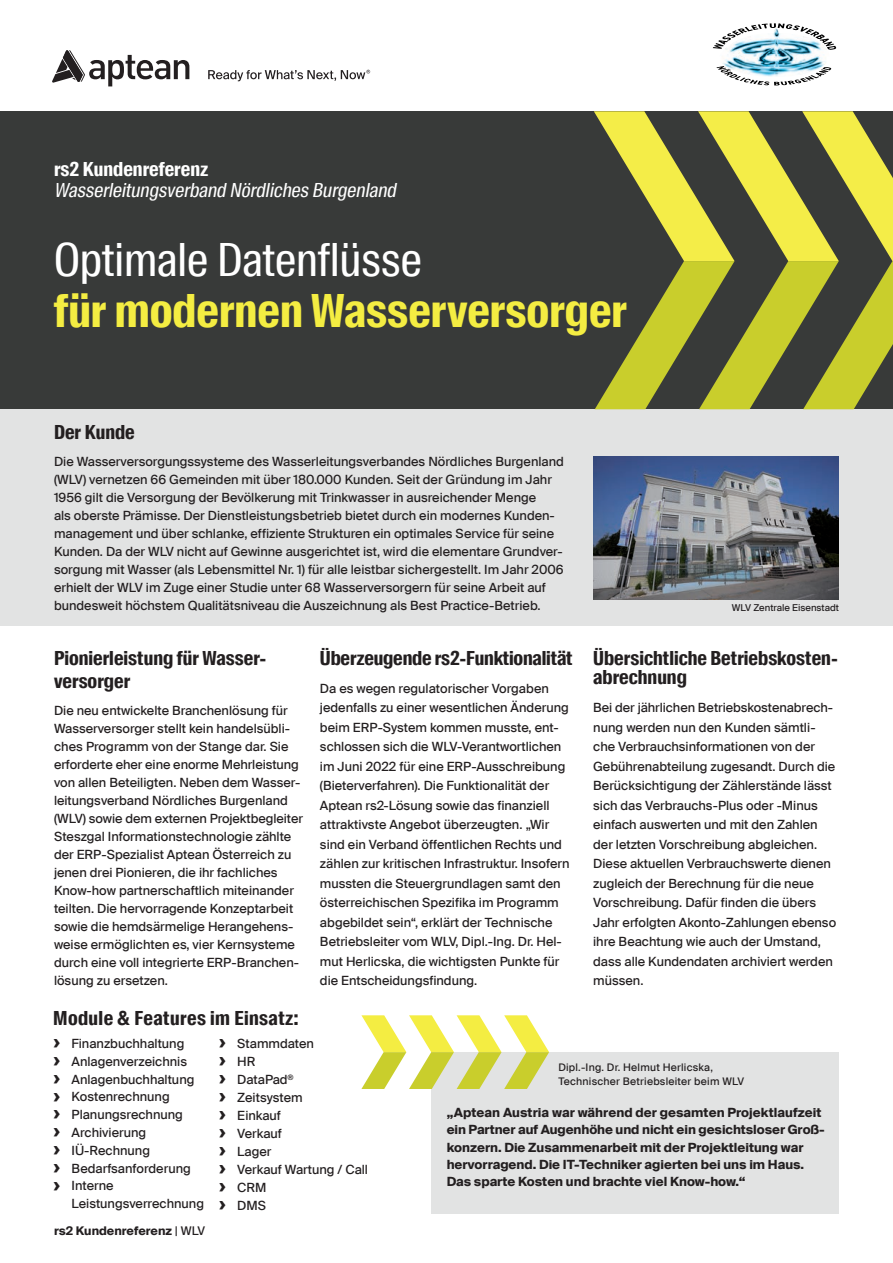
<style>
.page{position:relative;width:893px;height:1263px;background:#fff}
.page>*{position:absolute;margin:0;border:0;box-sizing:border-box;transform-origin:0 0}
.Black_Title{font:700 45.9px "Suisse Intl Cond";color:#f4ed42}
.Black_Title-2{font:45.9px "Suisse Intl Cond";color:#fff}
.t1{font:700 19.5px/23.4px "Suisse Intl Cond";color:#231f20}
.Subtitle{font:italic 19.5px/21px "Suisse Intl Cond";color:#fff}
.t2{font:700 19.5px "Suisse Intl Cond";letter-spacing:.02em;color:#231f20}
.Body_Text{font:12.75px/18px "Suisse Intl";color:#231f20}
.t3{font:700 12.75px/17.2px "Suisse Intl";color:#231f20}
.t4{font:700 12px "Suisse Intl";color:#231f20}
.t5{font:10.5px/13.5px "Suisse Intl";letter-spacing:.02em;color:#231f20}
.t6{font:9.45px "Suisse Intl";color:#231f20}
.s1{font-weight:700;font-style:normal}
.s2{font-weight:700;font-size:18.45px}
.s3{font-weight:400}
</style>
<div class="page">
<div style="left:0;top:409px;width:893px;height:216px;background:#e2e3e3"></div>
<svg style="left:52px;top:50px;width:137px;height:36px"></svg>
<svg style="left:208px;top:70px;width:162px;height:11px"></svg>
<div style="left:0;top:111px;width:893px;height:298px;background:#383a39"></div>
<svg style="left:594px;top:111px;width:299px;height:298px"></svg>
<div style="left:432px;top:1052px;width:407px;height:162px;background:#e2e3e3"></div>
<svg style="left:361px;top:1015px;width:188px;height:74px"></svg>
<img style="left:722px;top:50px;width:104px;height:16px">
<svg style="left:716px;top:66px;width:116px;height:19px"></svg>
<svg style="left:713px;top:23px;width:123px;height:27px"></svg>
<img style="left:593px;top:456px;width:246px;height:144px">
<p class="Subtitle" style="left:54px;top:159px;width:348px"><span class="s1">rs2 Kundenreferenz<br></span>Wasserleitungsverband Nördliches Burgenland</p>
<p class="Black_Title-2" style="left:54px;top:234px;width:369px">Optimale Datenflüsse</p>
<p class="Black_Title" style="left:54px;top:284px;width:575px">für modernen Wasserversorger</p>
<p class="t1" style="left:54px;top:421px;width:82px">Der Kunde</p>
<p class="Body_Text" style="left:54px;top:452px;width:511px">Die Wasserversorgungssysteme des Wasserleitungsverbandes Nördliches Burgenland (WLV) vernetzen 66 Gemeinden mit über 180.000 Kunden. Seit der Gründung im Jahr 1956 gilt die Versorgung der Bevölkerung mit Trinkwasser in ausreichender Menge<br>als oberste Prämisse. Der Dienstleistungsbetrieb bietet durch ein modernes Kunden&shy;management und über schlanke, effiziente Strukturen ein optimales Service für seine Kunden. Da der WLV nicht auf Gewinne ausgerichtet ist, wird die elementare Grundver&shy;sorgung mit Wasser (als Lebensmittel Nr. 1) für alle leistbar sichergestellt. Im Jahr 2006 erhielt der WLV im Zuge einer Studie unter 68 Wasserversorgern für seine Arbeit auf bundesweit höchstem Qualitätsniveau die Auszeichnung als Best Practice-Betrieb.</p>
<p class="t1" style="left:54px;top:646px;width:214px">Pionierleistung für Wasser&shy;versorger</p>
<p class="Body_Text" style="left:54px;top:701px;width:251px">Die neu entwickelte Branchenlösung für Wasserversorger stellt kein handelsübli&shy;ches Programm von der Stange dar. Sie erforderte eher eine enorme Mehrleistung von allen Beteiligten. Neben dem Wasser&shy;leitungsverband Nördliches Burgenland (WLV) sowie dem externen Projektbegleiter Steszgal Informationstechnologie zählte der ERP-Spezialist Aptean Österreich zu jenen drei Pionieren, die ihr fachliches Know-how partnerschaftlich miteinander teilten. Die hervorragende Konzeptarbeit sowie die hemdsärmelige Herangehens&shy;weise ermöglichten es, vier Kernsysteme durch eine voll integrierte ERP-Branchen&shy;lösung zu ersetzen.</p>
<p class="t1" style="left:320px;top:646px;width:254px">Überzeugende rs2-Funktionalität</p>
<p class="Body_Text" style="left:320px;top:678px;width:251px;line-height:19.5px">Da es wegen regulatorischer Vorgaben jedenfalls zu einer wesentlichen Änderung beim ERP-System kommen musste, ent&shy;schlossen sich die WLV-Verantwortlichen im Juni 2022 für eine ERP-Ausschreibung (Bieterverfahren). Die Funktionalität der Aptean rs2-Lösung sowie das finanziell attraktivste Angebot überzeugten. „Wir sind ein Verband öffentlichen Rechts und zählen zur kritischen Infrastruktur. Insofern mussten die Steuergrundlagen samt den österreichischen Spezifika im Programm abgebildet sein“, erklärt der Technische Betriebsleiter vom WLV, Dipl.-Ing. Dr. Hel&shy;mut Herlicska, die wichtigsten Punkte für die Entscheidungsfindung.</p>
<p class="t6" style="left:732px;top:603px;width:109px">WLV Zentrale Eisenstadt</p>
<p class="t1" style="left:593px;top:648px;width:246px;line-height:19.5px">Übersichtliche Betriebskosten&shy;abrechnung</p>
<p class="Body_Text" style="left:593px;top:698px;width:244px;line-height:19.5px">Bei der jährlichen Betriebskostenabrech&shy;nung werden nun den Kunden sämtli&shy;che Verbrauchsinformationen von der Gebührenabteilung zugesandt. Durch die Berücksichtigung der Zählerstände lässt sich das Verbrauchs-Plus oder -Minus einfach auswerten und mit den Zahlen der letzten Vorschreibung abgleichen.<br>Diese aktuellen Verbrauchswerte dienen zugleich der Berechnung für die neue Vorschreibung. Dafür finden die übers Jahr erfolgten Akonto-Zahlungen ebenso ihre Beachtung wie auch der Umstand, dass alle Kundendaten archiviert werden müssen.</p>
<p class="t2" style="left:53px;top:1007px;width:247px">Module &amp; Features im Einsatz:</p>
<p class="Body_Text" style="left:219px;top:1034px;width:150px"><span class="s2">›</span> Stammdaten<br><span class="s2">›</span> HR<br><span class="s2">›</span> DataPad<sup>®<br></sup><span class="s2">›</span> Zeitsystem<br><span class="s2">›</span> Einkauf<br><span class="s2">›</span> Verkauf<br><span class="s2">›</span> Lager<br><span class="s2">›</span> Verkauf Wartung / Call <span class="s2">›</span> CRM<br><span class="s2">›</span> DMS</p>
<p class="Body_Text" style="left:54px;top:1034px;width:132px"><span class="s2">›</span> Finanzbuchhaltung</p>
<p class="Body_Text" style="left:54px;top:1052px;width:135px"><span class="s2">›</span> Anlagenverzeichnis</p>
<p class="Body_Text" style="left:54px;top:1070px;width:142px"><span class="s2">›</span> Anlagenbuchhaltung</p>
<p class="Body_Text" style="left:54px;top:1088px;width:118px"><span class="s2">›</span> Kostenrechnung</p>
<p class="Body_Text" style="left:54px;top:1106px;width:131px"><span class="s2">›</span> Planungsrechnung</p>
<p class="Body_Text" style="left:54px;top:1123px;width:94px"><span class="s2">›</span> Archivierung</p>
<p class="Body_Text" style="left:54px;top:1141px;width:98px"><span class="s2">›</span> IÜ-Rechnung</p>
<p class="Body_Text" style="left:54px;top:1159px;width:139px"><span class="s2">›</span> Bedarfsanforderung</p>
<p class="Body_Text" style="left:54px;top:1177px;width:62px"><span class="s2">›</span> Interne</p>
<p class="Body_Text" style="left:72px;top:1195px;width:134px">Leistungsverrechnung</p>
<p class="t4" style="left:54px;top:1223px;width:152px">rs2 Kundenreferenz <span class="s3">| WLV</span></p>
<p class="t5" style="left:558px;top:1061px;width:187px">Dipl.-Ing. Dr. Helmut Herlicska,<br>Technischer Betriebsleiter beim WLV</p>
<p class="t3" style="left:447px;top:1104px;width:380px">„Aptean Austria war während der gesamten Projektlaufzeit ein Partner auf Augenhöhe und nicht ein gesichtsloser Groß&shy;konzern. Die Zusammenarbeit mit der Projektleitung war hervorragend. Die IT-Techniker agierten bei uns im Haus.<br>Das sparte Kosten und brachte viel Know-how.“</p>
</div>
